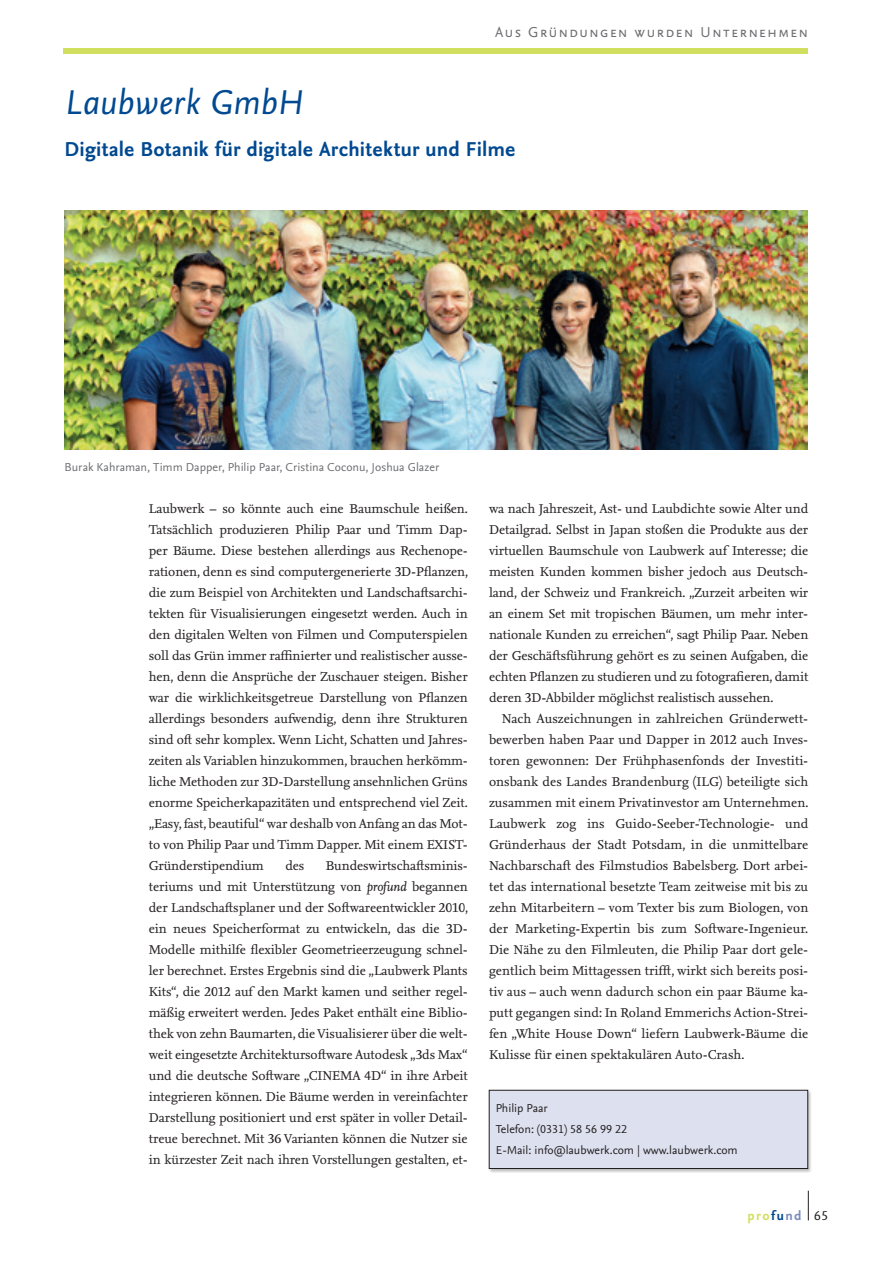
<style>
.page{position:relative;width:893px;height:1263px;background:#fff}
.page>*{position:absolute;margin:0;border:0;box-sizing:border-box;transform-origin:0 0}
.t1{font:italic 36px "Nexus Sans OT";letter-spacing:.005em;color:#014990}
.t2{font:700 21px "Nexus Sans OT";letter-spacing:.01em;color:#014990}
.t3{font:15px "Nexus Sans OT";letter-spacing:.095em;color:#6c6d70}
.t4{font:700 13.5px "Nexus Sans OT";letter-spacing:.105em;color:#d1df5e}
.t5{font:13.35px/21px "Nexus Serif TF";letter-spacing:-.01em;color:#231f20;text-align:justify}
.t6{font:12px/21px "Nexus Sans OT";color:#231f20}
.t7{font:12px "Nexus Sans OT";letter-spacing:.005em;color:#6c6d70}
.s1{font-style:italic}
.s2{color:#014990}
.s3{color:#788bbc}
.s4{font-weight:400;color:#231f20}
</style>
<div class="page">
<img style="left:65px;top:210px;width:743px;height:240px">
<div style="left:488px;top:1089px;width:324px;height:83px;background:#231f20;opacity:.3"></div>
<div style="left:489px;top:1090px;width:319px;height:78px;background:#dde1ef"></div>
<div style="left:489px;top:1090px;width:319px;height:79px;border:1px solid #231f20"></div>
<div style="left:64px;top:48px;width:744px;height:6px;background:#d1df5e"></div>
<svg style="left:808px;top:1191px;width:1px;height:29px"></svg>
<p class="t3" style="left:495px;top:22px;width:314px">Aus Gründungen wurden Unternehmen</p>
<h1 class="t1" style="left:65px;top:79px;width:240px">Laubwerk GmbH</h1>
<h2 class="t2" style="left:65px;top:135px;width:452px">Digitale Botanik für digitale Architektur und Filme</h2>
<p class="t7" style="left:65px;top:459px;width:376px">Burak Kahraman, Timm Dapper, Philip Paar, Cristina Coconu, Joshua Glazer</p>
<p class="t5" style="left:149px;top:498px;width:321px">Laubwerk – so könnte auch eine Baumschule heißen.<br>Tatsächlich produzieren Philip Paar und Timm Dap&shy;per Bäume. Diese bestehen allerdings aus Rechenope&shy;rationen, denn es sind computergenerierte 3D-Pflanzen, die zum Beispiel von Architekten und Landschaftsarchi&shy;tekten für Visualisierungen eingesetzt werden. Auch in den digitalen Welten von Filmen und Computerspielen soll das Grün immer raffinierter und realistischer ausse&shy;hen, denn die Ansprüche der Zuschauer steigen. Bisher war die wirklichkeitsgetreue Darstellung von Pflanzen allerdings besonders aufwendig, denn ihre Strukturen sind oft sehr komplex. Wenn Licht, Schatten und Jahres&shy;zeiten als Variablen hinzukommen, brauchen herkömm&shy;liche Methoden zur 3D-Darstellung ansehnlichen Grüns enorme Speicherkapazitäten und entsprechend viel Zeit. „Easy, fast, beautiful“ war deshalb von Anfang an das Mot&shy;to von Philip Paar und Timm Dapper. Mit einem EXIST-Gründerstipendium</p>
<p class="t5" style="left:149px;top:855px;width:321px;text-align:left;text-indent:177px">Bundeswirtschaftsminis&shy;teriums und mit Unterstützung von <span class="s1">profund</span> begannen der Landschaftsplaner und der Softwareentwickler 2010, ein neues Speicherformat zu entwickeln, das die 3D-Modelle mithilfe flexibler Geometrieerzeugung schnel&shy;ler berechnet. Erstes Ergebnis sind die „Laubwerk Plants Kits“, die 2012 auf den Markt kamen und seither regel&shy;mäßig erweitert werden. Jedes Paket enthält eine Biblio&shy;thek von zehn Baumarten, die Visualisierer über die welt&shy;weit eingesetzte Architektursoftware Autodesk „3ds Max“ und die deutsche Software „CINEMA 4D“ in ihre Arbeit integrieren können. Die Bäume werden in vereinfachter Darstellung positioniert und erst später in voller Detail&shy;treue berechnet. Mit 36 Varianten können die Nutzer sie in kürzester Zeit nach ihren Vorstellungen gestalten, et-</p>
<p class="t5" style="left:285px;top:855px;width:21px">des</p>
<p class="t5" style="left:489px;top:498px;width:321px">wa nach Jahreszeit, Ast- und Laubdichte sowie Alter und Detailgrad. Selbst in Japan stoßen die Produkte aus der virtuellen Baumschule von Laubwerk auf Interesse; die meisten Kunden kommen bisher jedoch aus Deutsch&shy;land, der Schweiz und Frankreich. „Zurzeit arbeiten wir an einem Set mit tropischen Bäumen, um mehr inter&shy;nationale Kunden zu erreichen“, sagt Philip Paar. Neben der Geschäftsführung gehört es zu seinen Aufgaben, die echten Pflanzen zu studieren und zu fotografieren, damit deren 3D-Abbilder möglichst realistisch aussehen.</p>
<p class="t5" style="left:489px;top:708px;width:321px;text-align:left;text-indent:13px">Nach Auszeichnungen in zahlreichen Gründerwett&shy;bewerben haben Paar und Dapper in 2012 auch Inves&shy;toren gewonnen: Der Frühphasenfonds der Investiti&shy;onsbank des Landes Brandenburg (ILG) beteiligte sich zusammen mit einem Privatinvestor am Unternehmen.<br>Laubwerk zog ins Guido-Seeber-Technologie- und Gründerhaus der Stadt Potsdam, in die unmittelbare Nachbarschaft des Filmstudios Babelsberg. Dort arbei&shy;tet das international besetzte Team zeitweise mit bis zu zehn Mitarbeitern – vom Texter bis zum Biologen, von der Marketing-Expertin bis zum Software-Ingenieur.<br>Die Nähe zu den Filmleuten, die Philip Paar dort gele&shy;gentlich beim Mittagessen trifft, wirkt sich bereits posi&shy;tiv aus – auch wenn dadurch schon ein paar Bäume ka&shy;putt gegangen sind: In Roland Emmerichs Action-Strei&shy;fen „White House Down“ liefern Laubwerk-Bäume die Kulisse für einen spektakulären Auto-Crash.</p>
<p class="t6" style="left:496px;top:1098px;width:243px">Philip Paar<br>Telefon: (0331) 58 56 99 22<br>E-Mail: info@laubwerk.com | www.laubwerk.com</p>
<p class="t4" style="left:747px;top:1207px;width:82px">pro<span class="s2">fu</span><span class="s3">nd</span> <span class="s4">65</span></p>
</div>
